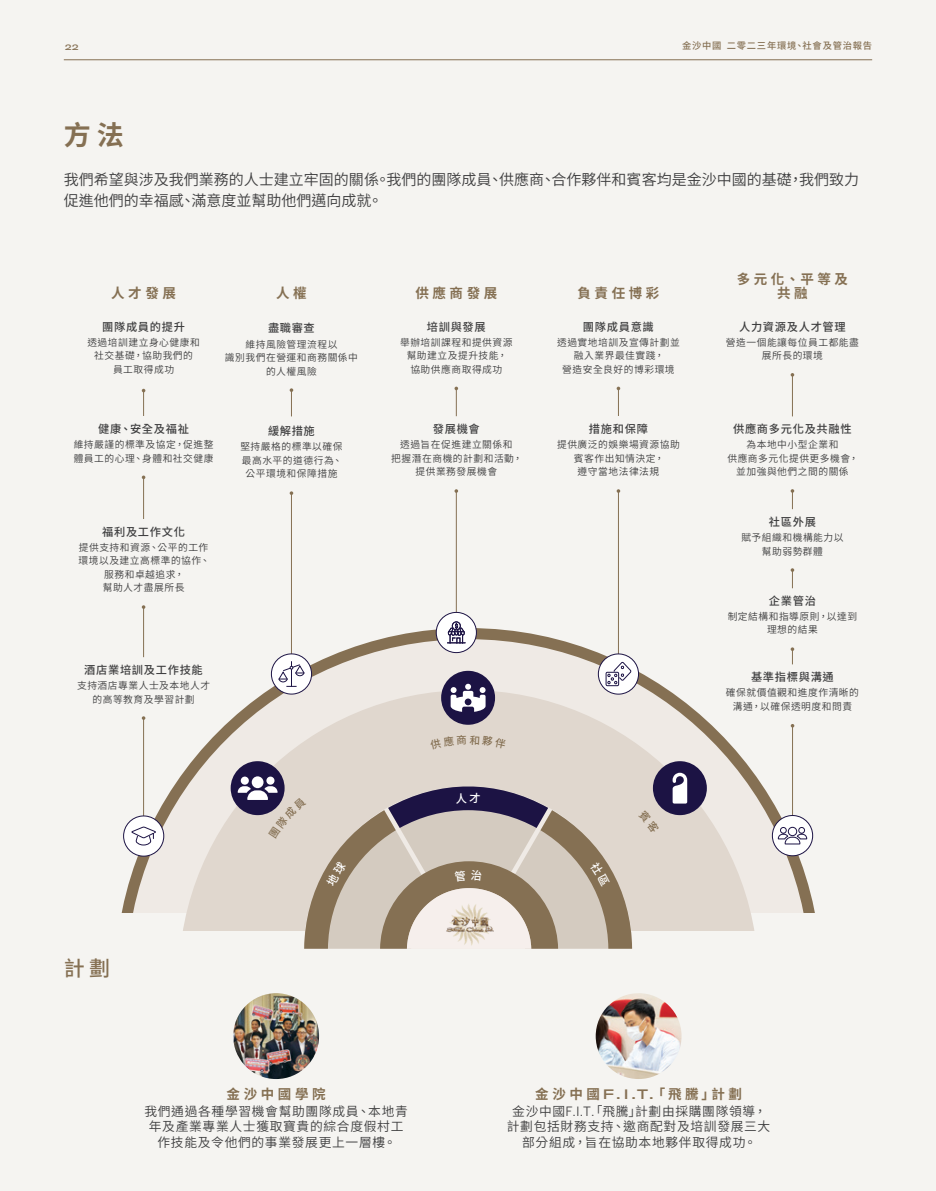
<style>
.page{position:relative;width:936px;height:1191px;background:#fff}
.page>*{position:absolute;margin:0;border:0;box-sizing:border-box;transform-origin:0 0}
.t1{font:700 27px "Source Han Sans TC";color:#857053}
.Divider_heading{font:500 21px "Source Han Sans TC";color:#857053}
.Standfirst{font:15px/21px "Source Han Sans TC";color:#3e3e3f}
.Box_head_1_中文{font:700 13.5px/13.5px "Source Han Sans TC";letter-spacing:.265em;color:#857053;text-align:center}
.Body_Text_中文{font:12.75px/15.9px "Source Han Sans TC";letter-spacing:.055em;color:#3e3e3f;text-align:center}
.Box_head_3{font:500 11.25px "Source Han Sans TC";letter-spacing:.06em;color:#3e3e3f}
.Box_Bodytext{font:500 11.25px "Source Han Sans TC";letter-spacing:.055em;color:#3e3e3f}
.Box_Bodytext-2{font:9.75px/13.5px "Source Han Sans TC";letter-spacing:.055em;color:#3e3e3f;text-align:center}
.t2{font:500 9.3px "Source Han Sans TC";letter-spacing:.08em;color:#857053}
.t3{font:500 expanded 7.8px "GT America";color:#857053}
.s1{font-family:"GT America";font-weight:500;font-stretch:expanded}
.s2{font-family:"Benton Sans"}
</style>
<div class="page">
<div style="left:0;top:0;width:935px;height:1191px;background:#f5f4f1"></div>
<hr style="left:64px;top:59px;width:808px;height:1px;background:#857053">
<svg style="left:126px;top:639px;width:684px;height:274px"></svg>
<svg style="left:179px;top:690px;width:579px;height:241px;fill:#e0d7ce"></svg>
<hr style="left:618px;top:491px;width:1px;height:163px;background:#857053">
<svg style="left:616px;top:489px;width:4px;height:4px"></svg>
<svg style="left:142px;top:389px;width:3px;height:27px"></svg>
<svg style="left:616px;top:387px;width:4px;height:29px"></svg>
<hr style="left:143px;top:477px;width:1px;height:42px;background:#857053">
<hr style="left:792px;top:725px;width:1px;height:98px;background:#857053">
<hr style="left:792px;top:375px;width:1px;height:41px;background:#857053">
<hr style="left:291px;top:493px;width:1px;height:180px;background:#857053">
<svg style="left:289px;top:491px;width:4px;height:4px"></svg>
<svg style="left:123px;top:815px;width:42px;height:42px"></svg>
<svg style="left:441px;top:671px;width:54px;height:54px"></svg>
<svg style="left:790px;top:568px;width:4px;height:20px"></svg>
<svg style="left:790px;top:647px;width:4px;height:17px"></svg>
<svg style="left:790px;top:489px;width:4px;height:20px"></svg>
<hr style="left:143px;top:607px;width:1px;height:50px;background:#857053">
<svg style="left:771px;top:814px;width:42px;height:42px"></svg>
<svg style="left:597px;top:653px;width:42px;height:42px"></svg>
<hr style="left:456px;top:491px;width:1px;height:141px;background:#857053">
<svg style="left:454px;top:489px;width:4px;height:4px"></svg>
<svg style="left:435px;top:611px;width:42px;height:42px"></svg>
<svg style="left:454px;top:387px;width:4px;height:29px"></svg>
<svg style="left:270px;top:653px;width:42px;height:42px"></svg>
<img style="left:233px;top:993px;width:86px;height:86px;border-radius:43px">
<img style="left:595px;top:993px;width:86px;height:86px;border-radius:43px">
<svg style="left:289px;top:388px;width:4px;height:28px"></svg>
<svg style="left:638px;top:761px;width:68px;height:72px;background:#968e9c"></svg>
<svg style="left:429px;top:734px;width:77px;height:15px"></svg>
<svg style="left:231px;top:761px;width:401px;height:187px;background:#c0b5ad"></svg>
<p class="t3" style="left:65px;top:42px;width:15px">22</p>
<p class="t2" style="left:682px;top:40px;width:192px">金沙中國二零二三年環境、社會及管治報告</p>
<h1 class="t1" style="left:64px;top:120px;width:62px">方法</h1>
<p class="Standfirst" style="left:64px;top:169px;width:797px">我們希望與涉及我們業務的人士建立牢固的關係。我們的團隊成員、供應商、合作夥伴和賓客均是金沙中國的基礎，我們致力促進他們的幸福感、滿意度並幫助他們邁向成就。</p>
<p class="Box_head_1_中文" style="left:111px;top:286px;width:66px">人才發展</p>
<p class="Box_head_1_中文" style="left:415px;top:286px;width:83px">供應商發展</p>
<p class="Box_head_1_中文" style="left:577px;top:286px;width:83px">負責任博彩</p>
<p class="Box_head_1_中文" style="left:276px;top:286px;width:32px">人權</p>
<p class="Box_head_3" style="left:102px;top:320px;width:84px">團隊成員的提升</p>
<p class="Box_Bodytext-2" style="left:87px;top:335px;width:114px">透過培訓建立身心健康和社交基礎，協助我們的<br>員工取得成功</p>
<p class="Box_Bodytext" style="left:268px;top:322px;width:48px">盡職審查</p>
<p class="Box_Bodytext-2" style="left:225px;top:337px;width:134px">維持風險管理流程以<br>識別我們在營運和商務關係中的人權風險</p>
<p class="Box_head_3" style="left:98px;top:422px;width:92px">健康、安全及福祉</p>
<p class="Box_Bodytext-2" style="left:74px;top:438px;width:141px;text-align:left">維持嚴謹的標準及協定，促進整體員工的心理、身體和社交健康</p>
<p class="Box_Bodytext" style="left:268px;top:424px;width:48px">緩解措施</p>
<p class="Box_Bodytext-2" style="left:240px;top:440px;width:104px">堅持嚴格的標準以確保最高水平的道德行為、公平環境和保障措施</p>
<p class="Box_head_3" style="left:102px;top:525px;width:84px">福利及工作文化</p>
<p class="Box_Bodytext-2" style="left:79px;top:541px;width:133px">提供支持和資源、公平的工作環境以及建立高標準的協作、服務和卓越追求，<br>幫助人才盡展所長</p>
<p class="Box_head_3" style="left:84px;top:663px;width:120px">酒店業培訓及工作技能</p>
<p class="Box_Bodytext-2" style="left:77px;top:679px;width:134px">支持酒店專業人士及本地人才的高等教育及學習計劃</p>
<p class="Box_head_3" style="left:427px;top:320px;width:60px">培訓與發展</p>
<p class="Box_Bodytext-2" style="left:400px;top:335px;width:114px">舉辦培訓課程和提供資源幫助建立及提升技能，協助供應商取得成功</p>
<p class="Box_head_3" style="left:433px;top:422px;width:49px">發展機會</p>
<p class="Box_Bodytext-2" style="left:391px;top:438px;width:133px">透過旨在促進建立關係和<br>把握潛在商機的計劃和活動，提供業務發展機會</p>
<p class="Box_head_3" style="left:583px;top:320px;width:72px">團隊成員意識</p>
<p class="Box_Bodytext-2" style="left:557px;top:335px;width:124px">透過實地培訓及宣傳計劃並融入業界最佳實踐，<br>營造安全良好的博彩環境</p>
<p class="Box_head_3" style="left:589px;top:422px;width:60px">措施和保障</p>
<p class="Box_Bodytext-2" style="left:557px;top:438px;width:124px">提供廣泛的娛樂場資源協助賓客作出知情決定，<br>遵守當地法律法規</p>
<p class="Box_head_1_中文" style="left:736px;top:273px;width:113px">多元化、平等及共融</p>
<p class="Box_head_3" style="left:739px;top:320px;width:108px">人力資源及人才管理</p>
<p class="Box_Bodytext-2" style="left:726px;top:335px;width:134px">營造一個能讓每位員工都能盡展所長的環境</p>
<p class="Box_head_3" style="left:733px;top:422px;width:120px">供應商多元化及共融性</p>
<p class="Box_Bodytext-2" style="left:727px;top:438px;width:133px">為本地中小型企業和<br>供應商多元化提供更多機會，並加強與他們之間的關係</p>
<p class="Box_head_3" style="left:768px;top:515px;width:49px">社區外展</p>
<p class="Box_Bodytext-2" style="left:741px;top:531px;width:104px">賦予組織和機構能力以幫助弱勢群體</p>
<p class="Box_head_3" style="left:768px;top:594px;width:49px">企業管治</p>
<p class="Box_Bodytext-2" style="left:727px;top:610px;width:131px">制定結構和指導原則，以達到理想的結果</p>
<p class="Box_head_3" style="left:751px;top:671px;width:84px">基準指標與溝通</p>
<p class="Box_Bodytext-2" style="left:726px;top:686px;width:134px">確保就價值觀和進度作清晰的溝通，以確保透明度和問責</p>
<p class="Divider_heading" style="left:64px;top:956px;width:48px">計劃</p>
<p class="Box_head_1_中文" style="left:226px;top:1087px;width:100px">金沙中國學院</p>
<p class="Body_Text_中文" style="left:144px;top:1103px;width:265px">我們通過各種學習機會幫助團隊成員、本地青年及產業專業人士獲取寶貴的綜合度假村工作技能及令他們的事業發展更上一層樓。</p>
<p class="Box_head_1_中文" style="left:535px;top:1087px;width:208px">金沙中國<span class="s1">F.I.T.</span>「飛騰」計劃</p>
<p class="Body_Text_中文" style="left:507px;top:1103px;width:265px">金沙中國<span class="s2">F.I.T.</span>「飛騰」計劃由採購團隊領導，計劃包括財務支持、邀商配對及培訓發展三大部分組成，旨在協助本地夥伴取得成功。</p>
</div>
